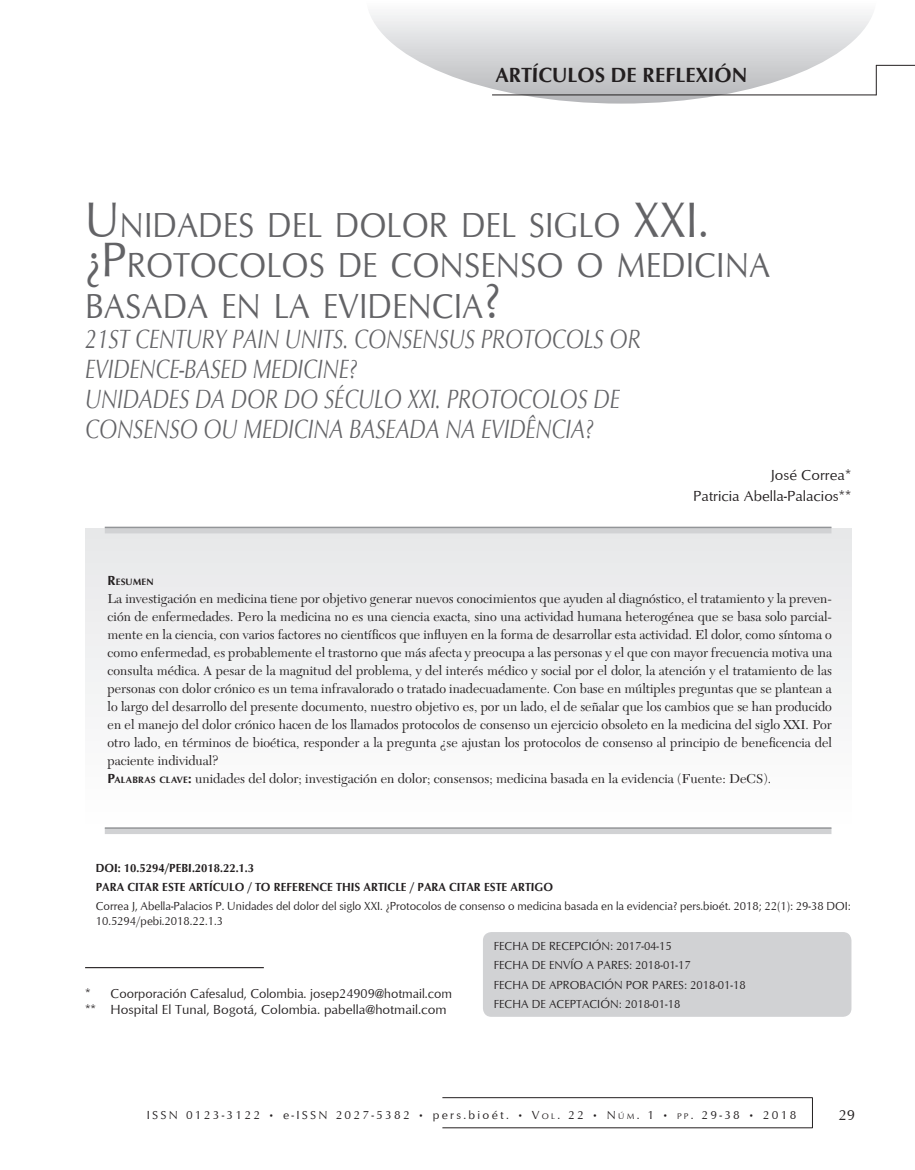
<style>
.page{position:relative;width:915px;height:1170px;background:#fff}
.page>*{position:absolute;margin:0;border:0;box-sizing:border-box;transform-origin:0 0}
.t1{font:35.7px/40.5px "Optimum";color:#636366;scale:.9 1}
.t2{font:italic 27px/30px "Optimum";color:#636366;scale:.8 1}
.t3{font:700 21px "Optimum";color:#231f20}
.t4{font:15px/21px "Optimum";color:#231f20;text-align:right}
.t5{font:13.5px/18px "New Caledonia";color:#231f20}
.t6{font:13.5px/16.5px "Optimum";color:#231f20}
.t7{font:12px/19.2px "Optimum";color:#231f20;scale:.95 1}
.t8{font:700 12px/19.2px "Optimum";color:#231f20;scale:.95 1}
.t9{font:12px "Optimum";letter-spacing:.19em;color:#231f20}
.t10{font:700 9.45px "Optimum";color:#231f20}
.s1{font-size:51px}
.s2{font-size:13.5px}
.s3{font-family:"Optimum";font-weight:700}
.s4{font-family:"Optimum";font-weight:700;font-size:9.45px}
.s5{font-size:8.4px}
.s6{font-style:inherit}
</style>
<div class="page">
<hr style="left:442px;top:1097px;width:370px;height:1px;background:#231f20">
<hr style="left:442px;top:1127px;width:370px;height:1px;background:#231f20">
<hr style="left:811px;top:1097px;width:1px;height:30px;background:#231f20">
<div style="left:85px;top:528px;width:765px;height:302px;background:#f2f3f4"></div>
<div style="left:482px;top:932px;width:369px;height:84px;background:#d1d2d4;border-radius:9px"></div>
<div style="left:105px;top:527px;width:726px;height:6px;background:#d1d2d4"></div>
<hr style="left:105px;top:526px;width:726px;height:2px;background:#939598">
<div style="left:105px;top:828px;width:726px;height:6px;background:#d1d2d4"></div>
<hr style="left:105px;top:827px;width:726px;height:1px;background:#939598">
<hr style="left:85px;top:966px;width:179px;height:2px;background:#231f20">
<svg style="left:370px;top:13px;width:506px;height:91px"></svg>
<hr style="left:875px;top:65px;width:1px;height:30px;background:#231f20">
<hr style="left:875px;top:65px;width:39px;height:1px;background:#231f20">
<hr style="left:492px;top:94px;width:384px;height:1px;background:#231f20">
<h3 class="t3" style="left:495px;top:63px;width:57px">ARTÍCUL</h3>
<h3 class="t3" style="left:577px;top:63px;width:168px">OS DE REFLEXIÓN</h3>
<h1 class="t1" style="left:85px;top:203px;width:762px"><span class="s1">U</span>NIDADES DEL DOLOR DEL SIGLO <span class="s1">XXI. ¿P</span>ROTOCOLOS DE CONSENSO O MEDICINA<br>BASADA EN LA EVIDENCIA<span class="s1">?</span></h1>
<h2 class="t2" style="left:85px;top:323px;width:695px">21ST CENTURY PAIN UNITS. CONSENSUS PROTOCOLS OR EVIDENCE-BASED MEDICINE?<br>UNIDADES DA DOR DO SÉCULO XXI. PROTOCOLOS DE CONSENSO OU MEDICINA BASEADA NA EVIDÊNCIA?</h2>
<p class="t4" style="left:692px;top:464px;width:159px">José Correa*<br>Patricia Abella-Palacios**</p>
<p class="t10" style="left:108px;top:576px;width:47px"><span class="s2">R</span>ESUMEN</p>
<p class="t5" style="left:108px;top:590px;width:725px">La investigación en medicina tiene por objetivo generar nuevos conocimientos que ayuden al diagnóstico, el tratamiento y la preven&shy;ción de enfermedades. Pero la medicina no es una ciencia exacta, sino una actividad humana heterogénea que se basa solo parcial&shy;mente en la ciencia, con varios factores no científicos que influyen en la forma de desarrollar esta actividad. El dolor, como síntoma o como enfermedad, es probablemente el trastorno que más afecta y preocupa a las personas y el que con mayor frecuencia motiva una consulta médica. A pesar de la magnitud del problema, y del interés médico y social por el dolor, la atención y el tratamiento de las personas con dolor crónico es un tema infravalorado o tratado inadecuadamente. Con base en múltiples preguntas que se plantean a lo largo del desarrollo del presente documento, nuestro objetivo es, por un lado, el de señalar que los cambios que se han producido en el manejo del dolor crónico hacen de los llamados protocolos de consenso un ejercicio obsoleto en la medicina del siglo XXI. Por otro lado, en términos de bioética, responder a la pregunta ¿se ajustan los protocolos de consenso al principio de beneficencia del paciente individual?<br><span class="s3">P</span><span class="s4">ALABRAS CLAVE</span><span class="s3">:</span> unidades del dolor; investigación en dolor; consensos; medicina basada en la evidencia (Fuente: DeCS).</p>
<p class="t8" style="left:96px;top:858px;width:482px">DOI: 10.5294/PEBI.2018.22.1.3<br>PARA CITAR ESTE ARTÍCULO / TO REFERENCE THIS ARTICLE / PARA CITAR ESTE ARTIGO</p>
<p class="t7" style="left:96px;top:898px;width:796px;line-height:15px">Correa J, Abella-Palacios P. Unidades del dolor del siglo XXI. ¿Protocolos de consenso o medicina basada en la evidencia? pers.bioét. 2018; 22(1): 29-38 DOI:<br>10.5294/pebi.2018.22.1.3</p>
<p class="t6" style="left:85px;top:984px;width:368px">* Coorporación Cafesalud, Colombia. josep24909@hotmail.com ** Hospital El Tunal, Bogotá, Colombia. pabella@hotmail.com</p>
<p class="t7" style="left:493px;top:936px;width:267px">FECHA DE RECEPCIÓN: 2017-04-15<br>FECHA DE ENVÍO A PARES: 2018-01-17<br>FECHA DE APROBACIÓN POR PARES: 2018-01-18<br>FECHA DE ACEPTACIÓN: 2018-01-18</p>
<p class="t9" style="left:147px;top:1107px;width:650px">ISSN 0123-3122 • e-ISSN 2027-5382 • pers.bioét. • V<span class="s5">OL</span>. 22 • N<span class="s5">ÚM</span><span class="s6">.</span> 1 • <span class="s5">PP</span>. 29-38 • 2018</p>
<p class="t4" style="left:838px;top:1103px;width:18px">29</p>
</div>
